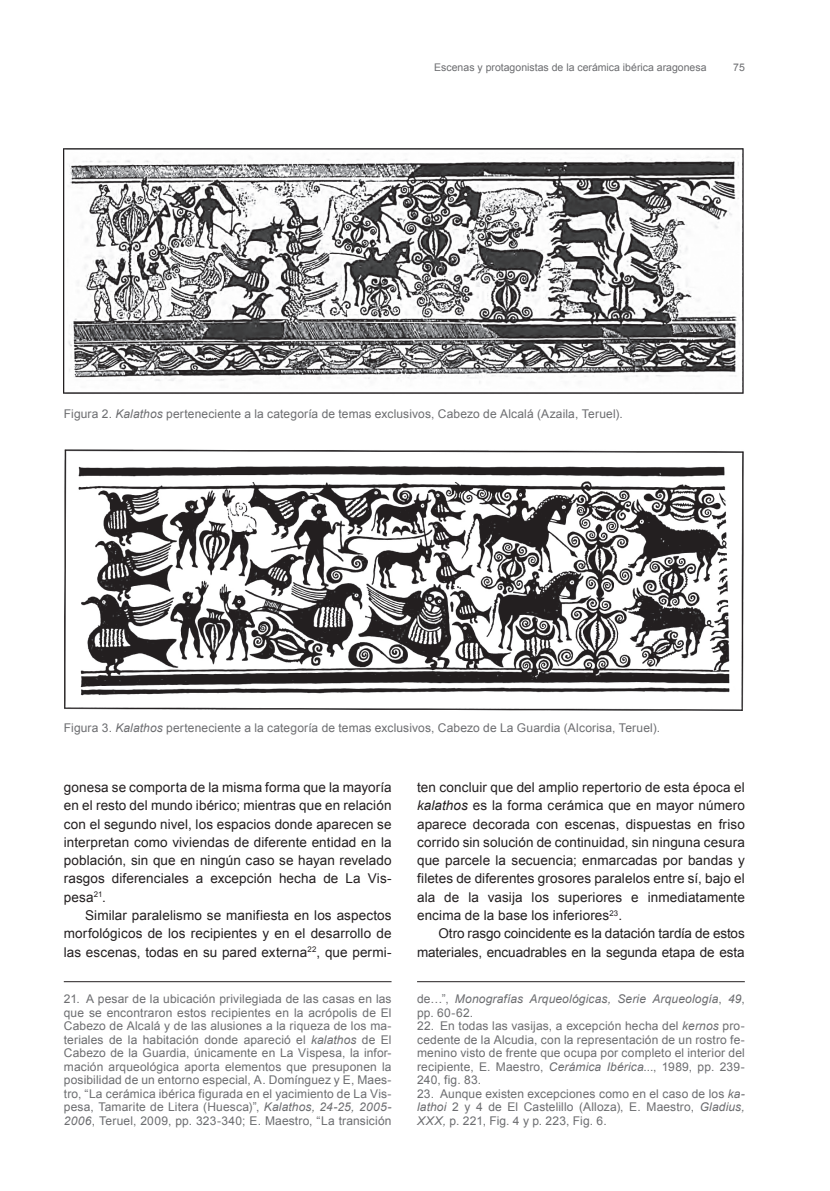
<style>
.page{position:relative;width:830px;height:1191px;background:#fff}
.page>*{position:absolute;margin:0;border:0;box-sizing:border-box;transform-origin:0 0}
.t1{font:13.5px/18.3px "Arial";letter-spacing:.005em;color:#231f20;text-align:justify}
.t2{font:12px/13.5px "Arial";letter-spacing:.01em;color:#6c6d70;text-align:justify}
.t3{font:italic 12px/13.5px "Arial";letter-spacing:.015em;color:#6c6d70}
.t4{font:10.5px "Arial";color:#6c6d70}
.s1{font-style:italic}
.s2{font-style:normal}
</style>
<div class="page">
<img style="left:64px;top:149px;width:680px;height:245px">
<img style="left:64px;top:450px;width:680px;height:260px">
<hr style="left:417px;top:981px;width:327px;height:1px;background:#231f20">
<hr style="left:64px;top:981px;width:327px;height:1px;background:#231f20">
<p class="t4" style="left:434px;top:62px;width:273px">Escenas y protagonistas de la cerámica ibérica aragonesa</p>
<p class="t4" style="left:732px;top:62px;width:13px">75</p>
<p class="t2" style="left:64px;top:407px;width:560px">Figura 2. <span class="s1">Kalathos</span> perteneciente a la categoría de temas exclusivos, Cabezo de Alcalá (Azaila, Teruel).</p>
<p class="t2" style="left:64px;top:720px;width:597px">Figura 3. <span class="s1">Kalathos</span> perteneciente a la categoría de temas exclusivos, Cabezo de La Guardia (Alcorisa, Teruel).</p>
<p class="t1" style="left:64px;top:778px;width:329px">gonesa se comporta de la misma forma que la mayoría en el resto del mundo ibérico; mientras que en relación con el segundo nivel, los espacios donde aparecen se interpretan como viviendas de diferente entidad en la población, sin que en ningún caso se hayan revelado rasgos diferenciales a excepción hecha de La Vis&shy;pesa<sup>21</sup>.</p>
<p class="t1" style="left:64px;top:906px;width:329px;text-indent:21px">Similar paralelismo se manifiesta en los aspectos morfológicos de los recipientes y en el desarrollo de las escenas, todas en su pared externa<sup>22</sup>, que permi-</p>
<p class="t1" style="left:417px;top:778px;width:329px">ten concluir que del amplio repertorio de esta época el <span class="s1">kalathos</span> es la forma cerámica que en mayor número aparece decorada con escenas, dispuestas en friso corrido sin solución de continuidad, sin ninguna cesura que parcele la secuencia; enmarcadas por bandas y filetes de diferentes grosores paralelos entre sí, bajo el ala de la vasija los superiores e inmediatamente encima de la base los inferiores<sup>23</sup>.</p>
<p class="t1" style="left:417px;top:924px;width:329px;text-align:right">Otro rasgo coincidente es la datación tardía de estos materiales, encuadrables en la segunda etapa de esta</p>
<p class="t2" style="left:64px;top:992px;width:329px">21. A pesar de la ubicación privilegiada de las casas en las que se encontraron estos recipientes en la acrópolis de El Cabezo de Alcalá y de las alusiones a la riqueza de los ma&shy;teriales de la habitación donde apareció el <span class="s1">kalathos</span> de El Cabezo de la Guardia, únicamente en La Vispesa, la infor&shy;mación arqueológica aporta elementos que presuponen la posibilidad de un entorno especial, A. Domínguez y E, Maes&shy;tro, “La cerámica ibérica figurada en el yacimiento de La Vis&shy;pesa, Tamarite de Litera (Huesca)”, <span class="s1">Kalathos, 24-25, 2005- 2006</span>, Teruel, 2009, pp. 323-340; E. Maestro, “La transición</p>
<p class="t3" style="left:417px;top:992px;width:329px"><span class="s2">de…”,</span> Monografías Arqueológicas, Serie Arqueología<span class="s2">,</span> 49<span class="s2">, pp. 60-62.</span></p>
<p class="t2" style="left:417px;top:1019px;width:329px">22. En todas las vasijas, a excepción hecha del <span class="s1">kernos</span> pro&shy;cedente de la Alcudia, con la representación de un rostro fe&shy;menino visto de frente que ocupa por completo el interior del recipiente, E. Maestro, <span class="s1">Cerámica Ibérica</span>..., 1989, pp. 239- 240, fig. 83.</p>
<p class="t2" style="left:417px;top:1086px;width:329px">23. Aunque existen excepciones como en el caso de los <span class="s1">ka&shy;lathoi</span> 2 y 4 de El Castelillo (Alloza), E. Maestro, <span class="s1">Gladius, XXX,</span> p. 221, Fig. 4 y p. 223, Fig. 6.</p>
</div>
